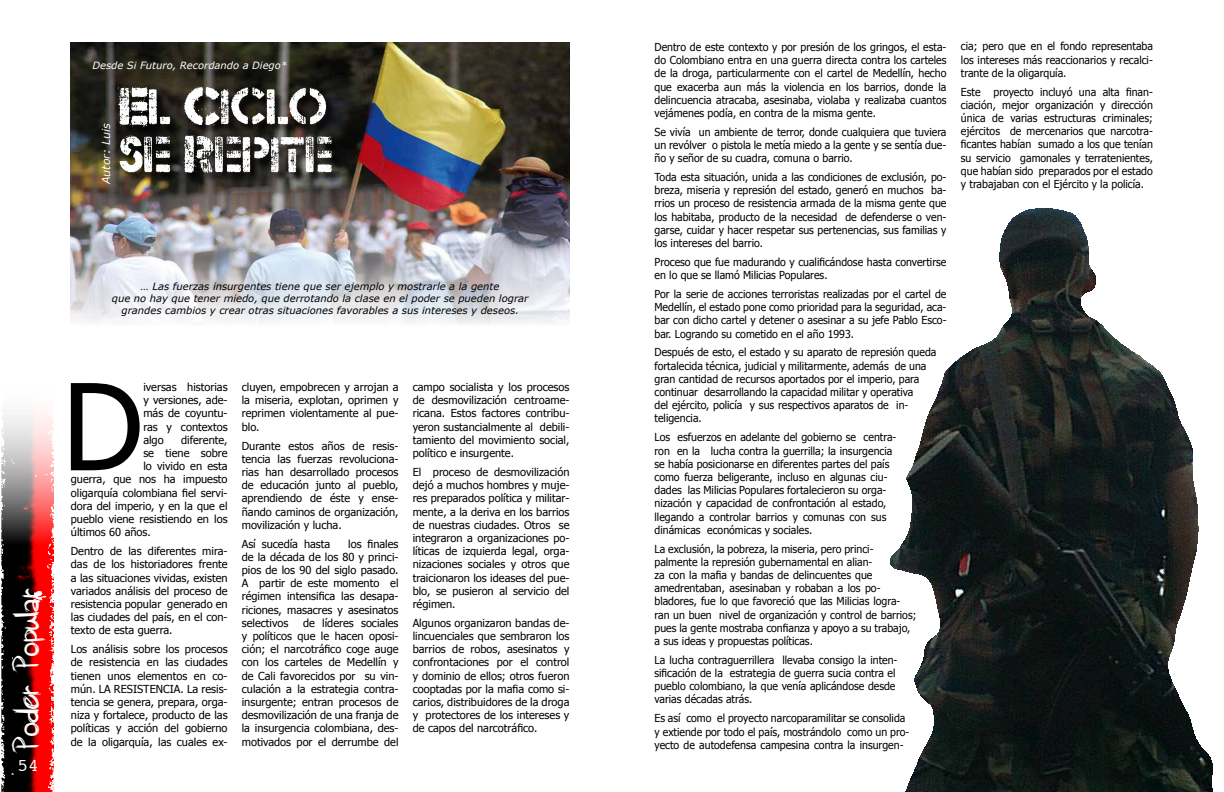
<style>
.page{position:relative;width:1224px;height:792px;background:#fff}
.page>*{position:absolute;margin:0;border:0;box-sizing:border-box;transform-origin:0 0}
.t1{font:119.9px "Tahoma";color:#000}
.t2{font:52px/48px "Dock 51";color:#fff}
.t3{font:30px "Brankovic";color:#fff}
.t4{font:18px "Courier";color:#fff}
.t5{font:11px/13.2px "Tahoma";color:#000;text-align:justify;scale:.96 1}
.t6{font:11px/13.2px "Tahoma";color:#000;text-align:justify}
.t7{font:italic 11px "Verdana";color:#fff}
.t8{font:italic 10px/12px "Verdana";color:#000;text-align:center}
.t9{font:italic 10px "Verdana";color:#fff}
</style>
<div class="page">
<img style="left:890px;top:208px;width:323px;height:584px">
<img style="left:71px;top:43px;width:498px;height:281px">
<div style="left:119px;top:88px;width:223px;height:96px;background:#000;opacity:.8"></div>
<img style="left:1px;top:415px;width:53px;height:377px">
<p class="t9" style="left:92px;top:59px;width:196px">Desde Si Futuro, Recordando a Diego*</p>
<h2 class="t2" style="left:119px;top:84px;width:215px">El Ciclo se Repite</h2>
<p class="t7" style="left:99px;top:184px;width:62px;rotate:-90deg">Autor: Luis</p>
<p class="t8" style="left:112px;top:280px;width:418px">… Las fuerzas insurgentes tiene que ser ejemplo y mostrarle a la gente<br>que no hay que tener miedo, que derrotando la clase en el poder se pueden lograr grandes cambios y crear otras situaciones favorables a sus intereses y deseos.</p>
<h3 class="t3" style="left:7px;top:750px;width:162px;rotate:-90deg">Poder Popular</h3>
<h3 class="t4" style="left:17px;top:752px;width:23px">54</h3>
<h1 class="t1" style="left:62px;top:346px;width:83px">D</h1>
<p class="t6" style="left:143px;top:380px;width:86px">iversas historias y versiones, ade&shy;más de coyuntu&shy;ras y contextos algo</p>
<p class="t6" style="left:181px;top:433px;width:48px">diferente,</p>
<p class="t6" style="left:143px;top:446px;width:86px">se tiene sobre</p>
<p class="t6" style="left:143px;top:459px;width:86px">lo vivido en esta</p>
<p class="t6" style="left:71px;top:472px;width:158px">guerra, que nos ha impuesto</p>
<p class="t6" style="left:71px;top:486px;width:158px">oligarquía colombiana fiel servi-</p>
<p class="t6" style="left:71px;top:499px;width:158px">dora del imperio, y en la que el</p>
<p class="t6" style="left:71px;top:512px;width:158px">pueblo viene resistiendo en los</p>
<p class="t6" style="left:71px;top:525px;width:82px">últimos 60 años.</p>
<p class="t6" style="left:71px;top:544px;width:158px">Dentro de las diferentes mira&shy;das de los historiadores frente a las situaciones vividas, existen variados análisis del proceso de resistencia popular generado en las ciudades del país, en el con&shy;texto de esta guerra.</p>
<p class="t6" style="left:71px;top:642px;width:158px">Los análisis sobre los procesos de resistencia en las ciudades tienen unos elementos en co&shy;mún. LA RESISTENCIA. La resis&shy;tencia se genera, prepara, orga&shy;niza y fortalece, producto de las políticas y acción del gobierno de la oligarquía, las cuales ex-</p>
<p class="t6" style="left:242px;top:380px;width:158px">cluyen, empobrecen y arrojan a la miseria, explotan, oprimen y reprimen violentamente al pue&shy;blo.</p>
<p class="t6" style="left:242px;top:438px;width:158px">Durante estos años de resis&shy;tencia las fuerzas revoluciona&shy;rias han desarrollado procesos de educación junto al pueblo, aprendiendo de éste y ense&shy;ñando caminos de organización, movilización y lucha.</p>
<p class="t6" style="left:242px;top:537px;width:90px">Así sucedía hasta</p>
<p class="t6" style="left:242px;top:537px;width:158px;text-indent:106px">los finales de la década de los 80 y princi&shy;pios de los 90 del siglo pasado.<br>A partir de este momento el régimen intensifica las desapa&shy;riciones, masacres y asesinatos selectivos</p>
<p class="t6" style="left:242px;top:616px;width:158px;text-indent:61px">de líderes sociales y políticos que le hacen oposi&shy;ción; el narcotráfico coge auge con los carteles de Medellín y de Cali favorecidos por su vin&shy;culación a la estrategia contra&shy;insurgente; entran procesos de desmovilización de una franja de la insurgencia colombiana, des&shy;motivados por el derrumbe del</p>
<p class="t6" style="left:413px;top:380px;width:158px">campo socialista y los procesos de desmovilización centroame&shy;ricana. Estos factores contribu&shy;yeron sustancialmente al debili&shy;tamiento del movimiento social, político e insurgente.</p>
<p class="t6" style="left:413px;top:465px;width:158px">El proceso de desmovilización dejó a muchos hombres y muje&shy;res preparados política y militar&shy;mente, a la deriva en los barrios de nuestras ciudades. Otros se integraron a organizaciones po&shy;líticas de izquierda legal, orga&shy;nizaciones sociales y otros que traicionaron los ideases del pue&shy;blo, se pusieron al servicio del régimen.</p>
<p class="t6" style="left:413px;top:616px;width:158px">Algunos organizaron bandas de&shy;lincuenciales que sembraron los barrios de robos, asesinatos y confrontaciones por el control y dominio de ellos; otros fueron cooptadas por la mafia como si&shy;carios, distribuidores de la droga y protectores de los intereses y de capos del narcotráfico.</p>
<p class="t5" style="left:655px;top:40px;width:306px">Dentro de este contexto y por presión de los gringos, el esta&shy;do Colombiano entra en una guerra directa contra los carteles de la droga, particularmente con el cartel de Medellín, hecho que exacerba aun más la violencia en los barrios, donde la delincuencia atracaba, asesinaba, violaba y realizaba cuantos vejámenes podía, en contra de la misma gente.</p>
<p class="t5" style="left:655px;top:125px;width:306px">Se vivía un ambiente de terror, donde cualquiera que tuviera un revólver o pistola le metía miedo a la gente y se sentía due&shy;ño y señor de su cuadra, comuna o barrio.</p>
<p class="t5" style="left:655px;top:170px;width:306px">Toda esta situación, unida a las condiciones de exclusión, po&shy;breza, miseria y represión del estado, generó en muchos ba&shy;rrios un proceso de resistencia armada de la misma gente que los habitaba, producto de la necesidad de defenderse o ven&shy;garse, cuidar y hacer respetar sus pertenencias, sus familias y los intereses del barrio.</p>
<p class="t5" style="left:655px;top:255px;width:306px">Proceso que fue madurando y cualificándose hasta convertirse en lo que se llamó Milicias Populares.</p>
<p class="t5" style="left:655px;top:287px;width:306px">Por la serie de acciones terroristas realizadas por el cartel de Medellín, el estado pone como prioridad para la seguridad, aca&shy;bar con dicho cartel y detener o asesinar a su jefe Pablo Esco&shy;bar. Logrando su cometido en el año 1993.</p>
<p class="t5" style="left:655px;top:345px;width:295px;text-align:left">Después de esto, el estado y su aparato de represión queda fortalecida técnica, judicial y militarmente, además de una gran cantidad de recursos aportados por el imperio, para continuar desarrollando la capacidad militar y operativa<br>del ejército, policía y sus respectivos aparatos de in&shy;teligencia.</p>
<p class="t5" style="left:655px;top:430px;width:254px;text-align:left">Los esfuerzos en adelante del gobierno se centra&shy;ron en la lucha contra la guerrilla; la insurgencia se había posicionarse en diferentes partes del país como fuerza beligerante, incluso en algunas ciu&shy;dades las Milicias Populares fortalecieron su orga&shy;nización y capacidad de confrontación al estado, llegando a controlar barrios y comunas con sus dinámicas económicas y sociales.</p>
<p class="t5" style="left:655px;top:541px;width:274px;text-align:left">La exclusión, la pobreza, la miseria, pero princi&shy;palmente la represión gubernamental en alian-<br>za con la mafia y bandas de delincuentes que amedrentaban, asesinaban y robaban a los po&shy;bladores, fue lo que favoreció que las Milicias logra&shy;ran un buen nivel de organización y control de barrios; pues la gente mostraba confianza y apoyo a su trabajo, a sus ideas y propuestas políticas.</p>
<p class="t5" style="left:655px;top:653px;width:255px;text-align:left">La lucha contraguerrillera llevaba consigo la inten&shy;sificación de la estrategia de guerra sucia contra el pueblo colombiano, la que venía aplicándose desde varias décadas atrás.</p>
<p class="t5" style="left:655px;top:711px;width:267px;text-align:left">Es así como el proyecto narcoparamilitar se consolida y extiende por todo el país, mostrándolo como un pro&shy;yecto de autodefensa campesina contra la insurgen-</p>
<p class="t5" style="left:961px;top:39px;width:202px">cia; pero que en el fondo representaba los intereses más reaccionarios y recalci&shy;trante de la oligarquía.</p>
<p class="t5" style="left:961px;top:85px;width:201px">Este proyecto incluyó una alta finan&shy;ciación, mejor organización y dirección única de varias estructuras criminales; ejércitos de mercenarios que narcotra&shy;ficantes habían sumado a los que tenían su servicio gamonales y terratenientes, que habían sido preparados por el estado y trabajaban con el Ejército y la policía.</p>
</div>
